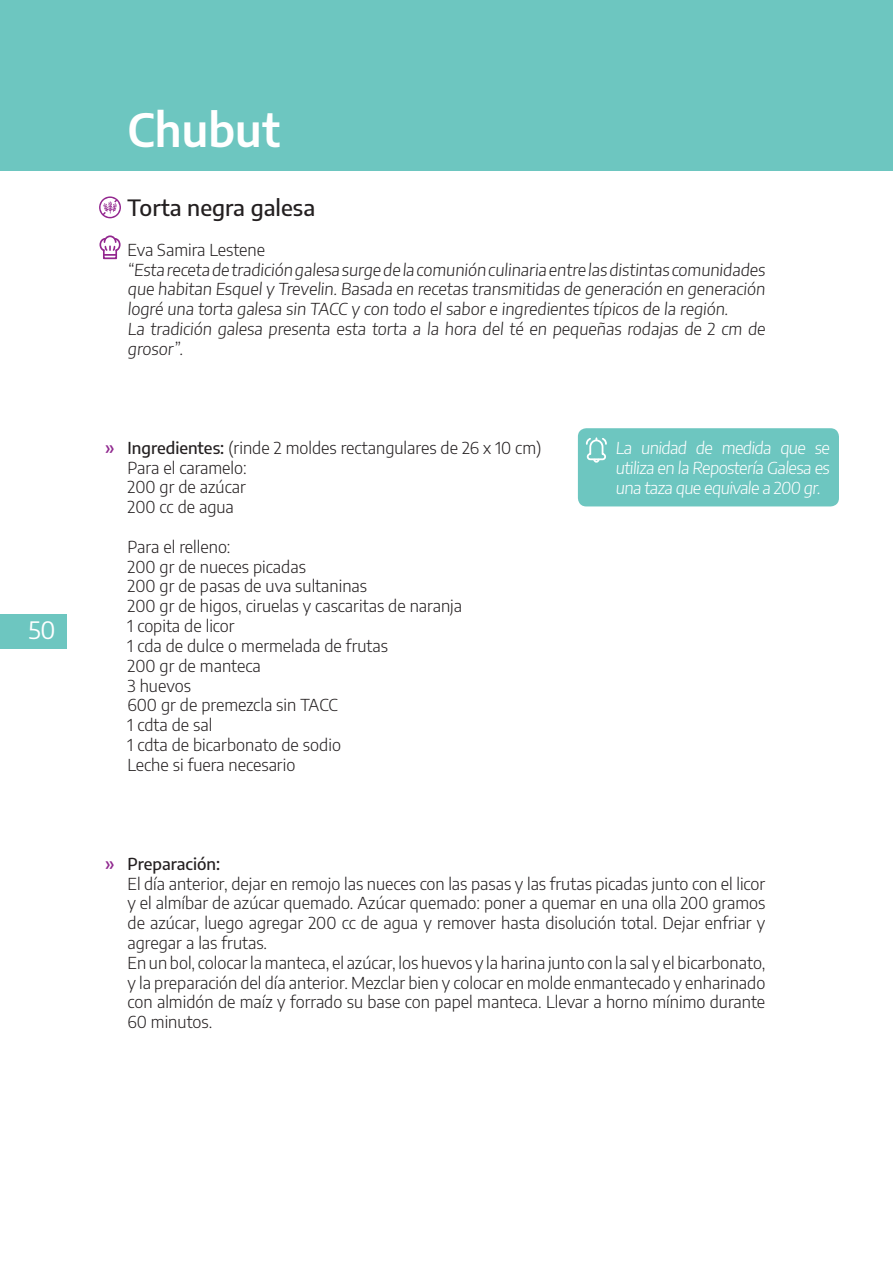
<style>
.page{position:relative;width:893px;height:1263px;background:#fff}
.page>*{position:absolute;margin:0;border:0;box-sizing:border-box;transform-origin:0 0}
.t1{font:600 45px "Encode Sans";color:#fff}
.t2{font:24px "Encode Sans";color:#fff}
.t3{font:500 22.5px "Encode Sans";color:#231f20}
.t4{font:500 18px "Encode Sans";color:#90298f}
.t5{font:300 16.5px/19.8px "Encode Sans";color:#231f20}
.t6{font:300 16.5px/19.8px "Encode Sans";color:#fff;text-align:justify}
.t7{font:500 16.5px "Encode Sans";color:#231f20}
.s1{font-weight:500}
</style>
<div class="page">
<div style="left:0;top:0;width:893px;height:170px;background:#6dc6c0"></div>
<svg style="left:99px;top:196px;width:22px;height:22px"></svg>
<div style="left:103px;top:249px;width:14px;height:10px;border:2px solid #93278f"></div>
<svg style="left:99px;top:235px;width:22px;height:21px"></svg>
<div style="left:578px;top:428px;width:261px;height:78px;background:#6dc6c0;border-radius:9px"></div>
<svg style="left:586px;top:437px;width:21px;height:26px"></svg>
<div style="left:0;top:614px;width:66px;height:35px;background:#6dc6c0"></div>
<h2 class="t2" style="left:28px;top:613px;width:29px">50</h2>
<h1 class="t1" style="left:128px;top:98px;width:154px">Chubut</h1>
<h3 class="t3" style="left:128px;top:192px;width:189px">Torta negra galesa</h3>
<p class="t5" style="left:128px;top:239px;width:641px">Eva Samira Lestene<br>“Esta receta de tradición galesa surge de la comunión culinaria entre las distintas comunidades que habitan Esquel y Trevelin. Basada en recetas transmitidas de generación en generación logré una torta galesa sin TACC y con todo el sabor e ingredientes típicos de la región.<br>La tradición galesa presenta esta torta a la hora del té en pequeñas rodajas de 2 cm de grosor”.</p>
<p class="t4" style="left:105px;top:434px;width:11px">»</p>
<p class="t5" style="left:128px;top:437px;width:415px"><span class="s1">Ingredientes:</span> (rinde 2 moldes rectangulares de 26 x 10 cm)<br>Para el caramelo:<br>200 gr de azúcar<br>200 cc de agua</p>
<p class="t5" style="left:128px;top:536px;width:336px">Para el relleno:<br>200 gr de nueces picadas<br>200 gr de pasas de uva sultaninas<br>200 gr de higos, ciruelas y cascaritas de naranja<br>1 copita de licor<br>1 cda de dulce o mermelada de frutas<br>200 gr de manteca<br>3 huevos<br>600 gr de premezcla sin TACC<br>1 cdta de sal<br>1 cdta de bicarbonato de sodio<br>Leche si fuera necesario</p>
<p class="t6" style="left:615px;top:437px;width:217px">La unidad de medida que se utiliza en la Repostería Galesa es una taza que equivale a 200 gr.</p>
<p class="t4" style="left:105px;top:850px;width:11px">»</p>
<p class="t7" style="left:128px;top:852px;width:94px">Preparación:</p>
<p class="t5" style="left:128px;top:873px;width:639px">El día anterior, dejar en remojo las nueces con las pasas y las frutas picadas junto con el licor y el almíbar de azúcar quemado. Azúcar quemado: poner a quemar en una olla 200 gramos de azúcar, luego agregar 200 cc de agua y remover hasta disolución total. Dejar enfriar y agregar a las frutas.<br>En un bol, colocar la manteca, el azúcar, los huevos y la harina junto con la sal y el bicarbonato, y la preparación del día anterior. Mezclar bien y colocar en molde enmantecado y enharinado con almidón de maíz y forrado su base con papel manteca. Llevar a horno mínimo durante 60 minutos.</p>
</div>
